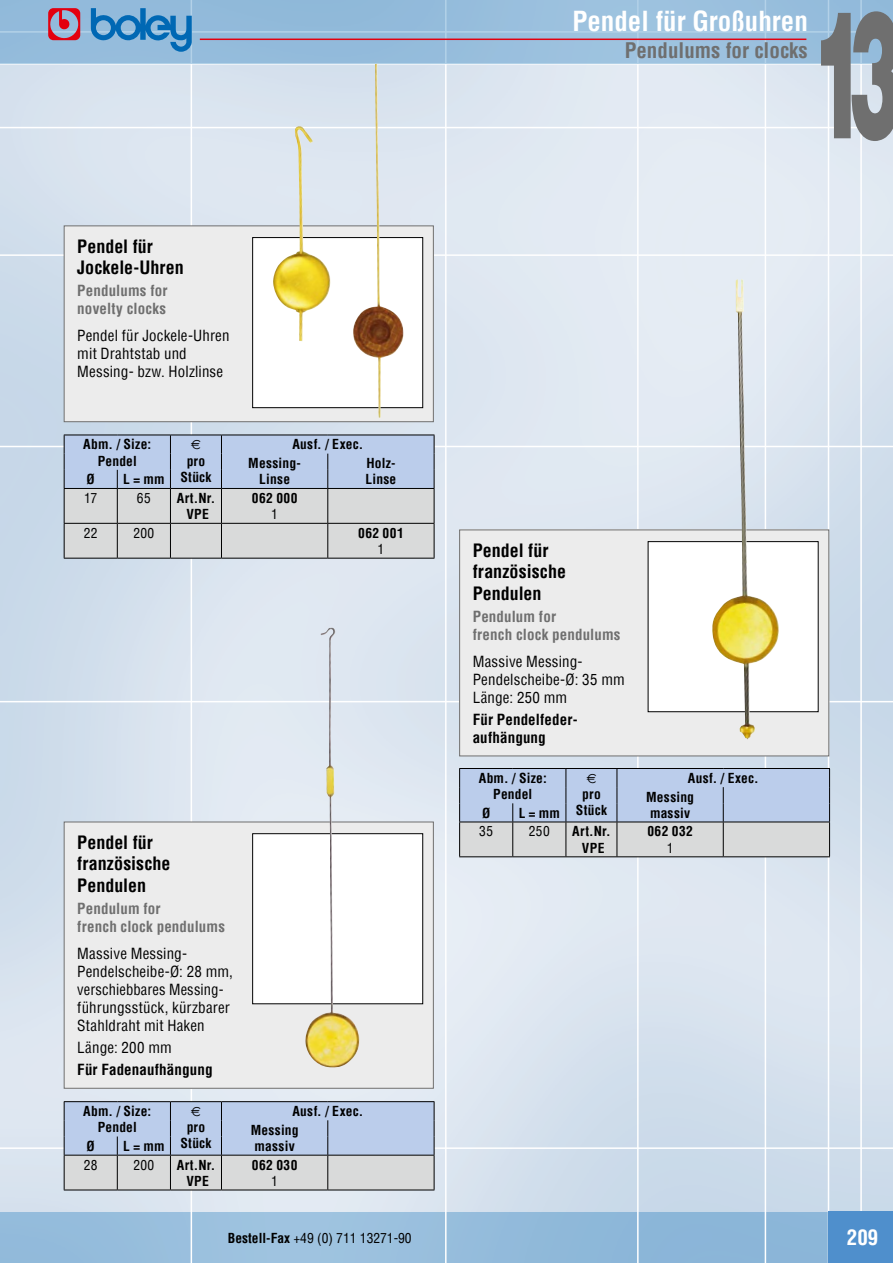
<style>
.page{position:relative;width:893px;height:1263px;background:#fff}
.page>*{position:absolute;margin:0;border:0;box-sizing:border-box;transform-origin:0 0}
.t1{font:900 180px "Helvetica";color:#6f6f6f;scale:.45 1}
.t2{font:700 condensed 27px "Helvetica";color:#fff}
.t3{font:700 condensed 21px "Helvetica";color:#6f6f6f}
.t4{font:700 condensed 21px "Helvetica";color:#fff}
.t5{font:700 condensed 18px/21.6px "Helvetica";color:#000}
.t6{font:condensed 15px/18px "Helvetica";letter-spacing:.01em;color:#000}
.t7{font:700 condensed 15px/18px "Helvetica";letter-spacing:.01em;color:#6f6f6f}
.t8{font:700 condensed 15px/18px "Helvetica";letter-spacing:.01em;color:#000}
.t9{font:700 condensed 13.5px/16.2px "Helvetica";letter-spacing:.02em;color:#000;text-align:center}
.t10{font:condensed 13.5px "Helvetica";letter-spacing:.015em;color:#000}
.s1{font-weight:700}
</style>
<div class="page">
<img style="left:0;top:65px;width:893px;height:1147px">
<div style="left:0;top:1212px;width:892px;height:51px;background:#94bcdc"></div>
<hr style="left:860px;top:0;width:2px;height:1263px;background:#fff">
<hr style="left:191px;top:0;width:1px;height:1263px;background:#fff">
<hr style="left:445px;top:0;width:2px;height:1263px;background:#fff">
<hr style="left:637px;top:0;width:2px;height:1263px;background:#fff">
<hr style="left:765px;top:0;width:1px;height:1263px;background:#fff">
<hr style="left:828px;top:0;width:1px;height:1263px;background:#fff">
<hr style="left:0;top:127px;width:893px;height:1px;background:#fff">
<hr style="left:0;top:446px;width:893px;height:1px;background:#fff">
<hr style="left:0;top:254px;width:893px;height:2px;background:#fff">
<hr style="left:0;top:701px;width:893px;height:1px;background:#fff">
<hr style="left:0;top:1147px;width:893px;height:2px;background:#fff">
<div style="left:829px;top:1212px;width:64px;height:51px;background:#4f8fcc"></div>
<div style="left:0;top:0;width:893px;height:64px;background:#96bcdc"></div>
<svg style="left:48px;top:8px;width:32px;height:32px"></svg>
<svg style="left:91px;top:8px;width:101px;height:44px"></svg>
<hr style="left:200px;top:39px;width:606px;height:1px;background:#e3000f">
<hr style="left:64px;top:558px;width:53px;height:1px;background:#000">
<hr style="left:117px;top:558px;width:53px;height:1px;background:#000">
<hr style="left:170px;top:558px;width:51px;height:1px;background:#000">
<hr style="left:221px;top:558px;width:107px;height:1px;background:#000">
<hr style="left:328px;top:558px;width:106px;height:1px;background:#000">
<svg style="left:64px;top:435px;width:371px;height:123px"></svg>
<hr style="left:64px;top:488px;width:53px;height:1px;background:#000">
<hr style="left:117px;top:488px;width:53px;height:1px;background:#000">
<svg style="left:459px;top:768px;width:371px;height:89px"></svg>
<hr style="left:459px;top:822px;width:54px;height:1px;background:#000">
<hr style="left:513px;top:822px;width:53px;height:1px;background:#000">
<hr style="left:170px;top:1101px;width:51px;height:1px;background:#000">
<hr style="left:221px;top:1101px;width:107px;height:1px;background:#000">
<hr style="left:328px;top:1101px;width:106px;height:1px;background:#000">
<hr style="left:64px;top:1101px;width:53px;height:1px;background:#000">
<hr style="left:117px;top:1101px;width:53px;height:1px;background:#000">
<svg style="left:64px;top:1102px;width:371px;height:88px"></svg>
<hr style="left:64px;top:1155px;width:53px;height:1px;background:#000">
<hr style="left:117px;top:1155px;width:53px;height:1px;background:#000">
<div style="left:64px;top:226px;width:369px;height:196px;background:#ececec"></div>
<div style="left:64px;top:225px;width:370px;height:197px;border:1px solid #6f6f6f"></div>
<div style="left:253px;top:238px;width:170px;height:170px;background:#fff"></div>
<div style="left:252px;top:237px;width:171px;height:171px;border:1px solid #000"></div>
<div style="left:460px;top:530px;width:369px;height:226px;background:#ececec"></div>
<div style="left:459px;top:529px;width:370px;height:227px;border:1px solid #6f6f6f"></div>
<div style="left:648px;top:542px;width:170px;height:170px;background:#fff"></div>
<div style="left:648px;top:541px;width:171px;height:171px;border:1px solid #000"></div>
<div style="left:64px;top:822px;width:369px;height:266px;background:#ececec"></div>
<div style="left:64px;top:822px;width:370px;height:267px;border:1px solid #6f6f6f"></div>
<div style="left:253px;top:834px;width:170px;height:170px;background:#fff"></div>
<div style="left:252px;top:833px;width:171px;height:171px;border:1px solid #000"></div>
<img style="left:273px;top:126px;width:58px;height:215px">
<img style="left:352px;top:64px;width:52px;height:354px">
<img style="left:711px;top:279px;width:69px;height:461px">
<img style="left:305px;top:628px;width:56px;height:440px">
<h3 class="t5" style="left:77px;top:235px;width:108px">Pendel für<br>Jockele-Uhren</h3>
<p class="t7" style="left:77px;top:281px;width:92px">Pendulums for novelty clocks</p>
<p class="t6" style="left:77px;top:326px;width:154px">Pendel für Jockele-Uhren mit Drahtstab und<br>Messing- bzw. Holzlinse</p>
<p class="t9" style="left:83px;top:436px;width:70px">Abm. / Size:<br>Pendel</p>
<p class="t9" style="left:180px;top:436px;width:33px">€ pro<br>Stück</p>
<p class="t9" style="left:248px;top:435px;width:116px;line-height:18.6px;text-align:left;text-indent:44px">Ausf. / Exec.<br>Messing-</p>
<p class="t9" style="left:366px;top:455px;width:31px">Holz-</p>
<p class="t9" style="left:87px;top:471px;width:10px">Ø</p>
<p class="t9" style="left:123px;top:471px;width:43px">L = mm</p>
<p class="t9" style="left:366px;top:471px;width:32px">Linse</p>
<p class="t10" style="left:84px;top:489px;width:14px">17</p>
<p class="t10" style="left:137px;top:489px;width:15px">65</p>
<p class="t9" style="left:177px;top:489px;width:40px">Art.Nr.<br>VPE</p>
<p class="t9" style="left:252px;top:489px;width:47px">062 000</p>
<p class="t9" style="left:259px;top:471px;width:32px">Linse</p>
<p class="t10" style="left:271px;top:505px;width:8px">1</p>
<p class="t10" style="left:84px;top:524px;width:15px">22</p>
<p class="t10" style="left:133px;top:524px;width:22px">200</p>
<p class="t9" style="left:358px;top:524px;width:47px">062 001</p>
<p class="t10" style="left:378px;top:540px;width:8px">1</p>
<h3 class="t5" style="left:77px;top:831px;width:95px">Pendel für französische<br>Pendulen</h3>
<p class="t7" style="left:77px;top:899px;width:149px">Pendulum for<br>french clock pendulums</p>
<p class="t6" style="left:77px;top:944px;width:157px">Massive Messing-<br>Pendelscheibe-Ø: 28 mm, verschiebbares Messing&shy;führungsstück, kürzbarer<br>Stahldraht mit Haken</p>
<p class="t6" style="left:77px;top:1038px;width:96px">Länge: 200 mm</p>
<p class="t8" style="left:77px;top:1060px;width:137px">Für Fadenaufhängung</p>
<p class="t9" style="left:83px;top:1103px;width:70px">Abm. / Size:<br>Pendel</p>
<p class="t9" style="left:180px;top:1103px;width:33px">€ pro<br>Stück</p>
<p class="t9" style="left:251px;top:1101px;width:114px;line-height:18.6px;text-align:left;text-indent:42px">Ausf. / Exec.<br>Messing</p>
<p class="t9" style="left:87px;top:1137px;width:10px">Ø</p>
<p class="t9" style="left:123px;top:1137px;width:43px">L = mm</p>
<p class="t9" style="left:255px;top:1137px;width:42px">massiv</p>
<p class="t10" style="left:84px;top:1156px;width:15px">28</p>
<p class="t10" style="left:133px;top:1156px;width:22px">200</p>
<p class="t9" style="left:177px;top:1156px;width:40px">Art.Nr.<br>VPE</p>
<p class="t9" style="left:252px;top:1156px;width:47px">062 030</p>
<p class="t10" style="left:271px;top:1172px;width:8px">1</p>
<p class="t10" style="left:228px;top:1229px;width:185px"><span class="s1">Bestell-Fax</span> +49 (0) 711 13271-90</p>
<h2 class="t2" style="left:572px;top:4px;width:237px">Pendel für Großuhren</h2>
<h3 class="t3" style="left:625px;top:37px;width:185px">Pendulums for clocks</h3>
<h1 class="t1" style="left:813px;top:-34px;width:200px">13</h1>
<h3 class="t5" style="left:473px;top:539px;width:95px">Pendel für französische<br>Pendulen</h3>
<p class="t7" style="left:473px;top:607px;width:149px">Pendulum for<br>french clock pendulums</p>
<p class="t6" style="left:473px;top:652px;width:153px">Massive Messing-<br>Pendelscheibe-Ø: 35 mm<br>Länge: 250 mm</p>
<p class="t8" style="left:473px;top:710px;width:106px">Für Pendelfeder&shy;aufhängung</p>
<p class="t9" style="left:479px;top:769px;width:70px">Abm. / Size:<br>Pendel</p>
<p class="t9" style="left:576px;top:769px;width:33px">€ pro<br>Stück</p>
<p class="t9" style="left:646px;top:768px;width:114px;line-height:18.6px;text-align:left;text-indent:42px">Ausf. / Exec.<br>Messing</p>
<p class="t9" style="left:482px;top:804px;width:10px">Ø</p>
<p class="t9" style="left:519px;top:804px;width:43px">L = mm</p>
<p class="t9" style="left:650px;top:804px;width:42px">massiv</p>
<p class="t10" style="left:479px;top:823px;width:15px">35</p>
<p class="t10" style="left:529px;top:823px;width:22px">250</p>
<p class="t9" style="left:572px;top:823px;width:40px">Art.Nr.<br>VPE</p>
<p class="t9" style="left:647px;top:823px;width:47px">062 032</p>
<p class="t10" style="left:667px;top:839px;width:8px">1</p>
<h3 class="t4" style="left:847px;top:1223px;width:33px">209</h3>
</div>
